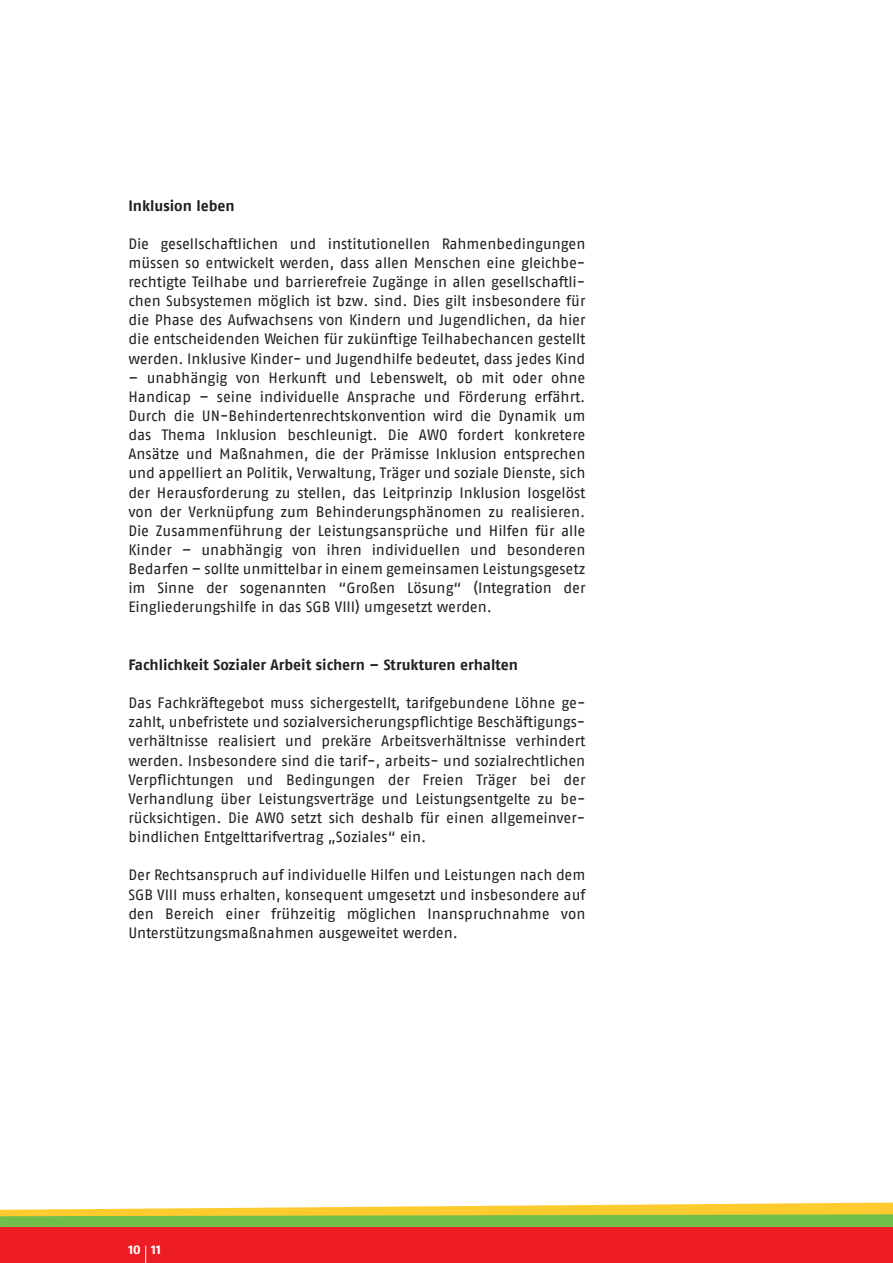
<style>
.page{position:relative;width:893px;height:1263px;background:#fff}
.page>*{position:absolute;margin:0;border:0;box-sizing:border-box;transform-origin:0 0}
.t1{font:15px/19.2px "AWO Fago Office";color:#231f20;text-align:justify}
.t2{font:700 15px "AWO Fago Office";color:#231f20}
.t3{font:700 15px "AWO Fago Cond";color:#fff}
</style>
<div class="page">
<svg style="left:0;top:1202px;width:893px;height:26px;background:#bdc75c"></svg>
<div style="left:0;top:1228px;width:893px;height:35px;background:#ee1d23"></div>
<svg style="left:145px;top:1246px;width:1px;height:17px"></svg>
<p class="t2" style="left:128px;top:196px;width:108px">Inklusion leben</p>
<p class="t1" style="left:128px;top:234px;width:458px">Die gesellschaftlichen und institutionellen Rahmenbedingungen müssen so entwickelt werden, dass allen Menschen eine gleichbe&shy;rechtigte Teilhabe und barrierefreie Zugänge in allen gesellschaftli&shy;chen Subsystemen möglich ist bzw. sind. Dies gilt insbesondere für die Phase des Aufwachsens von Kindern und Jugendlichen, da hier die entscheidenden Weichen für zukünftige Teilhabechancen gestellt werden. Inklusive Kinder- und Jugendhilfe bedeutet, dass jedes Kind</p>
<p class="t1" style="left:128px;top:368px;width:458px">– unabhängig von Herkunft und Lebenswelt, ob mit oder ohne Handicap – seine individuelle Ansprache und Förderung erfährt.<br>Durch die UN-Behindertenrechtskonvention wird die Dynamik um das Thema Inklusion beschleunigt. Die AWO fordert konkretere Ansätze und Maßnahmen, die der Prämisse Inklusion entsprechen und appelliert an Politik, Verwaltung, Träger und soziale Dienste, sich der Herausforderung zu stellen, das Leitprinzip Inklusion losgelöst von der Verknüpfung zum Behinderungsphänomen zu realisieren.<br>Die Zusammenführung der Leistungsansprüche und Hilfen für alle Kinder – unabhängig von ihren individuellen und besonderen Bedarfen – sollte unmittelbar in einem gemeinsamen Leistungsgesetz im Sinne der sogenannten “Großen Lösung“ (Integration der Eingliederungshilfe in das SGB VIII) umgesetzt werden.</p>
<p class="t2" style="left:128px;top:656px;width:391px">Fachlichkeit Sozialer Arbeit sichern – Strukturen erhalten</p>
<p class="t1" style="left:128px;top:693px;width:458px">Das Fachkräftegebot muss sichergestellt, tarifgebundene Löhne ge&shy;zahlt, unbefristete und sozialversicherungspflichtige Beschäftigungs&shy;verhältnisse realisiert und prekäre Arbeitsverhältnisse verhindert werden. Insbesondere sind die tarif-, arbeits- und sozialrechtlichen Verpflichtungen und Bedingungen der Freien Träger bei der Verhandlung über Leistungsverträge und Leistungsentgelte zu be&shy;rücksichtigen. Die AWO setzt sich deshalb für einen allgemeinver&shy;bindlichen Entgelttarifvertrag „Soziales“ ein.</p>
<p class="t1" style="left:128px;top:865px;width:458px">Der Rechtsanspruch auf individuelle Hilfen und Leistungen nach dem SGB VIII muss erhalten, konsequent umgesetzt und insbesondere auf den Bereich einer frühzeitig möglichen Inanspruchnahme von Unterstützungsmaßnahmen ausgeweitet werden.</p>
<p class="t3" style="left:128px;top:1240px;width:34px">10 11</p>
</div>
